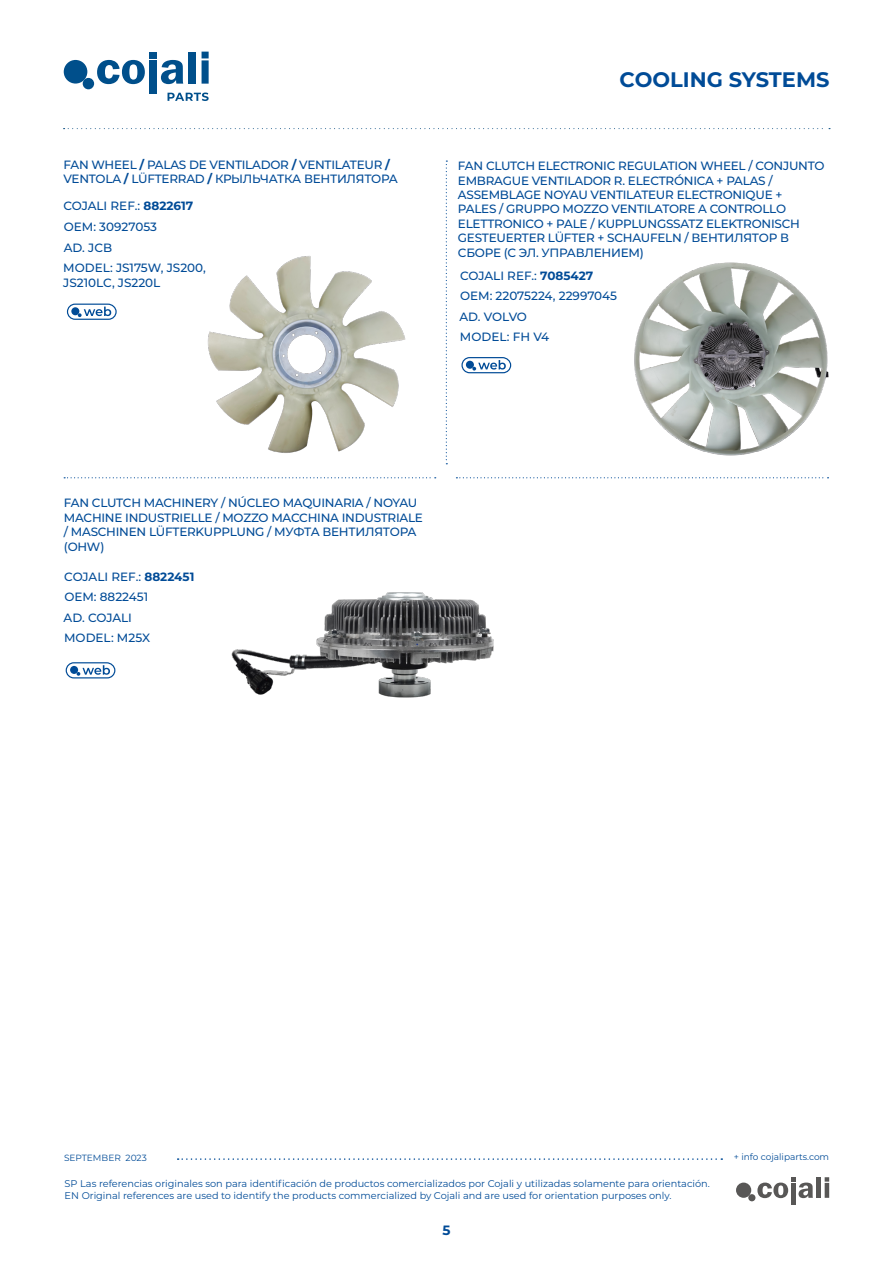
<style>
.page{position:relative;width:893px;height:1263px;background:#fff}
.page>*{position:absolute;margin:0;border:0;box-sizing:border-box;transform-origin:0 0}
.t1{font:700 21px "Montserrat";color:#004b97}
.t2{font:700 13.5px "Montserrat";color:#004b97}
.t3{font:500 12px/14.4px "Montserrat";letter-spacing:-.02em;color:#004b97}
.t4{font:500 12px/20.9px "Montserrat";color:#004b97}
.t5{font:9.75px/12px "Montserrat";color:#004b97}
.t6{font:9px "Montserrat";color:#004b97}
.s1{font-weight:700}
</style>
<div class="page">
<div style="left:816px;top:1178px;width:5px;height:20px;background:#585756"></div>
<svg style="left:825px;top:1177px;width:4px;height:21px"></svg>
<div style="left:736px;top:1182px;width:15px;height:16px;background:#585756;border-radius:50%"></div>
<div style="left:748px;top:1194px;width:7px;height:7px;background:#585756;border-radius:50%"></div>
<div style="left:791px;top:1183px;width:5px;height:21px;background:#585756"></div>
<svg style="left:757px;top:1177px;width:56px;height:21px"></svg>
<svg style="left:178px;top:1158px;width:544px;height:2px"></svg>
<svg style="left:97px;top:60px;width:48px;height:24px"></svg>
<div style="left:149px;top:52px;width:8px;height:7px;background:#004f8b"></div>
<svg style="left:161px;top:60px;width:22px;height:24px"></svg>
<div style="left:189px;top:52px;width:7px;height:32px;background:#004f8b"></div>
<svg style="left:202px;top:52px;width:7px;height:32px"></svg>
<div style="left:149px;top:61px;width:8px;height:33px;background:#004f8b"></div>
<div style="left:64px;top:60px;width:23px;height:24px;background:#004f8b;border-radius:50%"></div>
<div style="left:83px;top:78px;width:11px;height:11px;background:#004f8b;border-radius:50%"></div>
<svg style="left:168px;top:93px;width:41px;height:8px"></svg>
<svg style="left:64px;top:128px;width:766px;height:1px"></svg>
<svg style="left:446px;top:161px;width:1px;height:303px"></svg>
<svg style="left:66px;top:303px;width:51px;height:17px"></svg>
<svg style="left:461px;top:357px;width:51px;height:17px"></svg>
<img style="left:207px;top:256px;width:199px;height:197px">
<svg style="left:64px;top:477px;width:372px;height:1px"></svg>
<svg style="left:456px;top:477px;width:372px;height:1px"></svg>
<svg style="left:65px;top:662px;width:51px;height:17px"></svg>
<img style="left:231px;top:592px;width:263px;height:106px">
<img style="left:634px;top:262px;width:195px;height:194px">
<h1 class="t1" style="left:620px;top:65px;width:211px">COOLING SYSTEMS</h1>
<p class="t3" style="left:63px;top:157px;width:336px">FAN WHEEL <span class="s1">/</span> PALAS DE VENTILADOR <span class="s1">/</span> VENTILATEUR <span class="s1">/<br></span>VENTOLA <span class="s1">/</span> LÜFTERRAD <span class="s1">/</span> КРЫЛЬЧАТКА ВЕНТИЛЯТОРА</p>
<p class="t3" style="left:458px;top:158px;width:368px">FAN CLUTCH ELECTRONIC REGULATION WHEEL / CONJUNTO EMBRAGUE VENTILADOR R. ELECTRÓNICA + PALAS / ASSEMBLAGE NOYAU VENTILATEUR ELECTRONIQUE +<br>PALES / GRUPPO MOZZO VENTILATORE A CONTROLLO ELETTRONICO + PALE / KUPPLUNGSSATZ ELEKTRONISCH GESTEUERTER LÜFTER + SCHAUFELN / ВЕНТИЛЯТОР В СБОРЕ (С ЭЛ. УПРАВЛЕНИЕМ)</p>
<p class="t4" style="left:63px;top:195px;width:131px;line-height:20.4px">COJALI REF.: <span class="s1">8822617<br></span>OEM: 30927053</p>
<p class="t4" style="left:63px;top:238px;width:144px;line-height:19.8px">AD. JCB<br>MODEL: JS175W, JS200,</p>
<p class="t4" style="left:63px;top:272px;width:99px">JS210LC, JS220L</p>
<p class="t4" style="left:459px;top:264px;width:159px">COJALI REF.: <span class="s1">7085427<br></span>OEM: 22075224, 22997045<br>AD. VOLVO</p>
<p class="t4" style="left:460px;top:326px;width:91px">MODEL: FH V4</p>
<p class="t3" style="left:64px;top:495px;width:361px">FAN CLUTCH MACHINERY / NÚCLEO MAQUINARIA / NOYAU MACHINE INDUSTRIELLE / MOZZO MACCHINA INDUSTRIALE / MASCHINEN LÜFTERKUPPLUNG / МУФТА ВЕНТИЛЯТОРА (OHW)</p>
<p class="t4" style="left:64px;top:565px;width:132px">COJALI REF.: <span class="s1">8822451<br></span>OEM: 8822451<br>AD. COJALI</p>
<p class="t4" style="left:64px;top:627px;width:87px">MODEL: M25X</p>
<p class="t6" style="left:64px;top:1152px;width:84px">SEPTEMBER 2023</p>
<p class="t5" style="left:65px;top:1177px;width:647px">SP Las referencias originales son para identificación de productos comercializados por Cojali y utilizadas solamente para orientación.<br>EN Original references are used to identify the products commercialized by Cojali and are used for orientation purposes only.</p>
<p class="t2" style="left:442px;top:1220px;width:10px">5</p>
<p class="t6" style="left:734px;top:1150px;width:97px">+ info cojaliparts.com</p>
</div>
